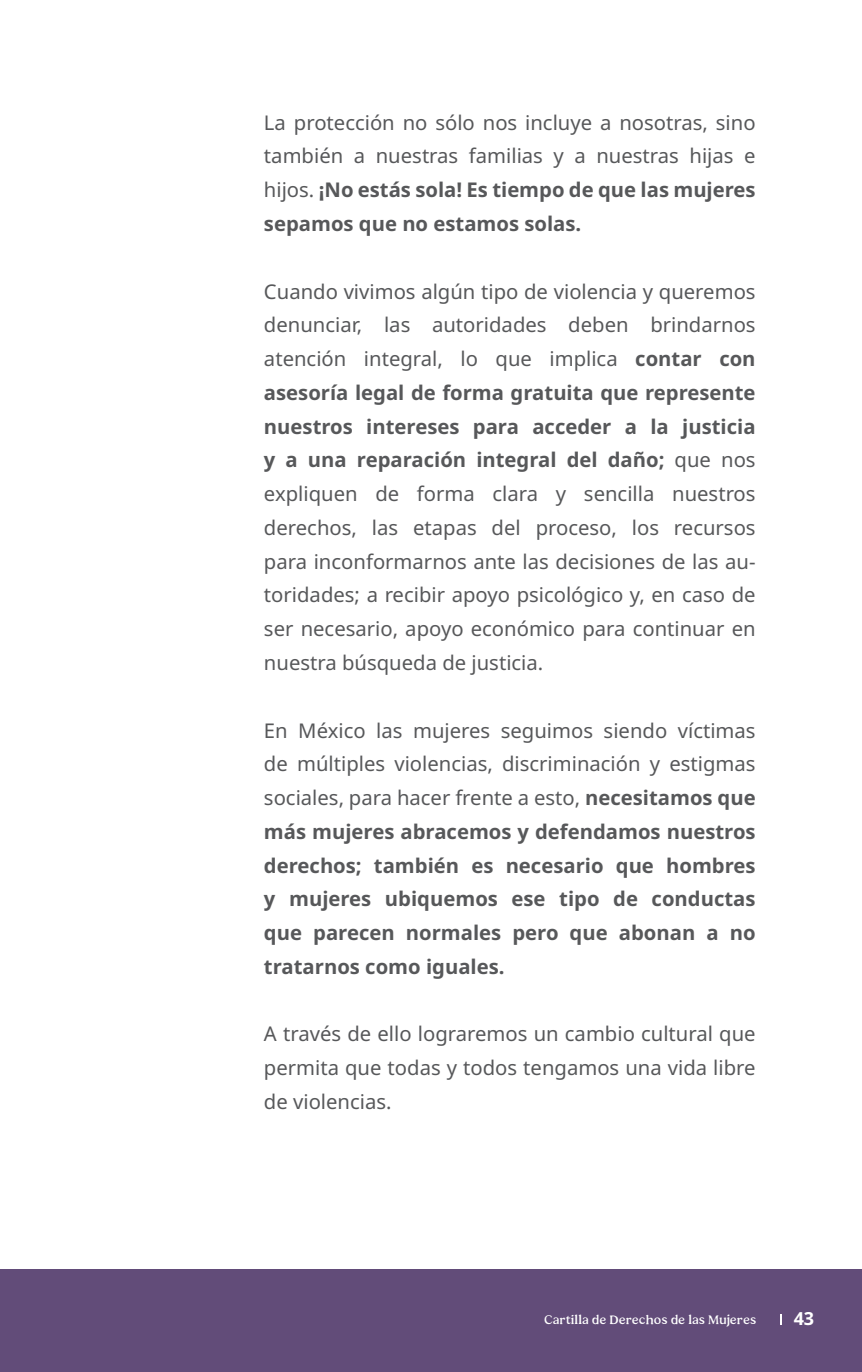
<style>
.page{position:relative;width:862px;height:1372px;background:#fff}
.page>*{position:absolute;margin:0;border:0;box-sizing:border-box;transform-origin:0 0}
.t1{font:20.25px/33.8px "Noto Sans";color:#57585a;text-align:justify}
.t2{font:700 20.25px/33.8px "Noto Sans";color:#57585a;text-align:justify}
.t3{font:700 18px "Noto Sans";color:#fff}
.t4{font:300 13.5px "Patria";color:#fff}
.s1{font-weight:700}
.s2{font-weight:400}
</style>
<div class="page">
<div style="left:0;top:1269px;width:861px;height:102px;background:#624c79"></div>
<p class="t1" style="left:264px;top:106px;width:493px">La protección no sólo nos incluye a nosotras, sino también a nuestras familias y a nuestras hijas e hijos. <span class="s1">¡No estás sola! Es tiempo de que las mujeres sepamos que no estamos solas.</span></p>
<p class="t1" style="left:264px;top:275px;width:493px">Cuando vivimos algún tipo de violencia y queremos denunciar, las autoridades deben brindarnos atención integral, lo que implica <span class="s1">contar con asesoría legal de forma gratuita que represente nuestros intereses para acceder a la justicia y a una reparación integral del daño;</span> que nos expliquen de forma clara y sencilla nuestros derechos, las etapas del proceso, los recursos para inconformarnos ante las decisiones de las au&shy;toridades; a recibir apoyo psicológico y, en caso de ser necesario, apoyo económico para continuar en nuestra búsqueda de justicia.</p>
<p class="t2" style="left:264px;top:713px;width:493px"><span class="s2">En México las mujeres seguimos siendo víctimas de múltiples violencias, discriminación y estigmas sociales, para hacer frente a esto,</span> necesitamos que más mujeres abracemos y defendamos nuestros derechos; también es necesario que hombres y mujeres ubiquemos ese tipo de conductas que parecen normales pero que abonan a no tratarnos como iguales.</p>
<p class="t1" style="left:264px;top:1017px;width:493px">A través de ello lograremos un cambio cultural que permita que todas y todos tengamos una vida libre de violencias.</p>
<p class="t4" style="left:544px;top:1311px;width:213px">Cartilla de Derechos de las Mujeres</p>
<p class="t3" style="left:793px;top:1305px;width:22px">43</p>
</div>
